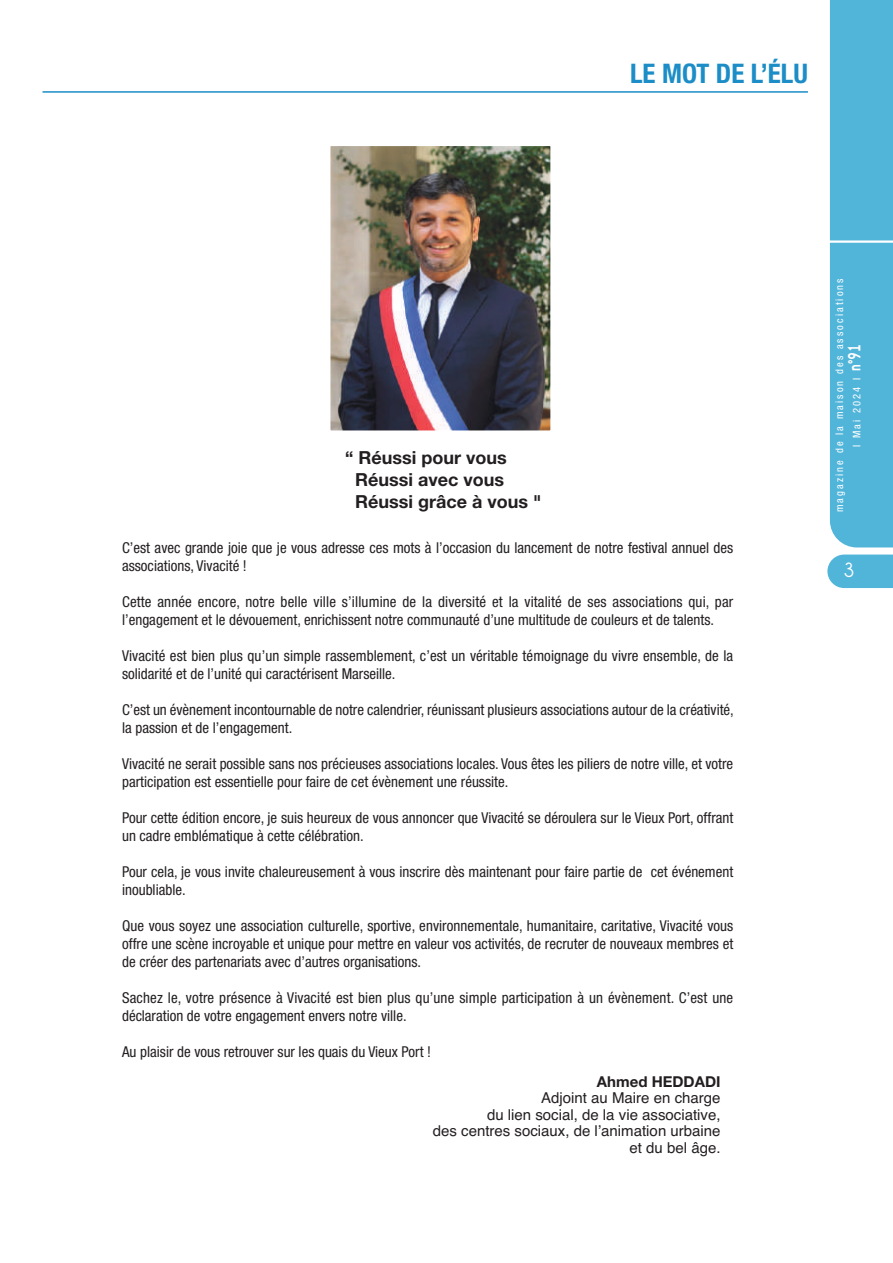
<style>
.page{position:relative;width:893px;height:1263px;background:#fff}
.page>*{position:absolute;margin:0;border:0;box-sizing:border-box;transform-origin:0 0}
.t1{font:700 condensed 27px "Helvetica Neue LT Std";color:#1c8dc6}
.t2{font:700 21px "Champagne&Limousines";color:#fff}
.t3{font:700 18px/21.6px "Helvetica Neue LT Std";color:#231f20}
.t4{font:condensed 15px/18px "Helvetica Neue LT Std";color:#231f20}
.t5{font:15px/16.5px "Helvetica";color:#231f20;text-align:right}
.t6{font:700 15px "Helvetica Neue LT Std";color:#231f20}
.t7{font:condensed 10.5px/17.4px "Helvetica Neue LT Std";letter-spacing:.2em;color:#fff;text-align:center}
.s1{font-family:"Champagne&Limousines Thick";font-weight:700;font-stretch:normal;font-size:18px}
</style>
<div class="page">
<div style="left:830px;top:0;width:63px;height:547px;background:#51b5da"></div>
<svg style="left:827px;top:554px;width:66px;height:34px;background:#5ebadc"></svg>
<hr style="left:818px;top:240px;width:75px;height:3px;background:#fff">
<hr style="left:43px;top:91px;width:765px;height:2px;background:#1c8dc6">
<img style="left:332px;top:148px;width:217px;height:281px">
<div style="left:329px;top:145px;width:223px;height:287px;border:2px solid #fff"></div>
<h1 class="t1" style="left:630px;top:64px;width:179px">LE MOT DE L’ÉLU</h1>
<p class="t3" style="left:355px;top:449px;width:188px;text-indent:-10px">“ Réussi pour vous<br>Réussi avec vous<br>Réussi grâce à vous "</p>
<p class="t4" style="left:122px;top:540px;width:613px">C’est avec grande joie que je vous adresse ces mots à l’occasion du lancement de notre festival annuel des associations, Vivacité !</p>
<p class="t4" style="left:122px;top:594px;width:613px">Cette année encore, notre belle ville s’illumine de la diversité et la vitalité de ses associations qui, par l’engagement et le dévouement, enrichissent notre communauté d’une multitude de couleurs et de talents.</p>
<p class="t4" style="left:122px;top:648px;width:613px">Vivacité est bien plus qu’un simple rassemblement, c’est un véritable témoignage du vivre ensemble, de la solidarité et de l’unité qui caractérisent Marseille.</p>
<p class="t4" style="left:122px;top:702px;width:613px">C’est un évènement incontournable de notre calendrier, réunissant plusieurs associations autour de la créativité, la passion et de l’engagement.</p>
<p class="t4" style="left:122px;top:756px;width:613px">Vivacité ne serait possible sans nos précieuses associations locales. Vous êtes les piliers de notre ville, et votre participation est essentielle pour faire de cet évènement une réussite.</p>
<p class="t4" style="left:122px;top:810px;width:613px">Pour cette édition encore, je suis heureux de vous annoncer que Vivacité se déroulera sur le Vieux Port, offrant un cadre emblématique à cette célébration.</p>
<p class="t4" style="left:122px;top:864px;width:613px">Pour cela, je vous invite chaleureusement à vous inscrire dès maintenant pour faire partie de cet événement inoubliable.</p>
<p class="t4" style="left:122px;top:918px;width:613px;text-align:justify">Que vous soyez une association culturelle, sportive, environnementale, humanitaire, caritative, Vivacité vous offre une scène incroyable et unique pour mettre en valeur vos activités, de recruter de nouveaux membres et de créer des partenariats avec d’autres organisations.</p>
<p class="t4" style="left:122px;top:990px;width:613px">Sachez le, votre présence à Vivacité est bien plus qu’une simple participation à un évènement. C’est une déclaration de votre engagement envers notre ville.</p>
<p class="t4" style="left:122px;top:1044px;width:310px">Au plaisir de vous retrouver sur les quais du Vieux Port !</p>
<p class="t6" style="left:597px;top:1076px;width:125px">Ahmed HEDDADI</p>
<p class="t5" style="left:433px;top:1090px;width:289px">Adjoint au Maire en charge<br>du lien social, de la vie associative,<br>des centres sociaux, de l’animation urbaine et du bel âge.</p>
<p class="t7" style="left:832px;top:512px;width:236px;rotate:-90deg">magazine de la maison des associations<br>I Mai 2024 I <span class="s1">n°91</span></p>
<h2 class="t2" style="left:843px;top:557px;width:13px">3</h2>
</div>
